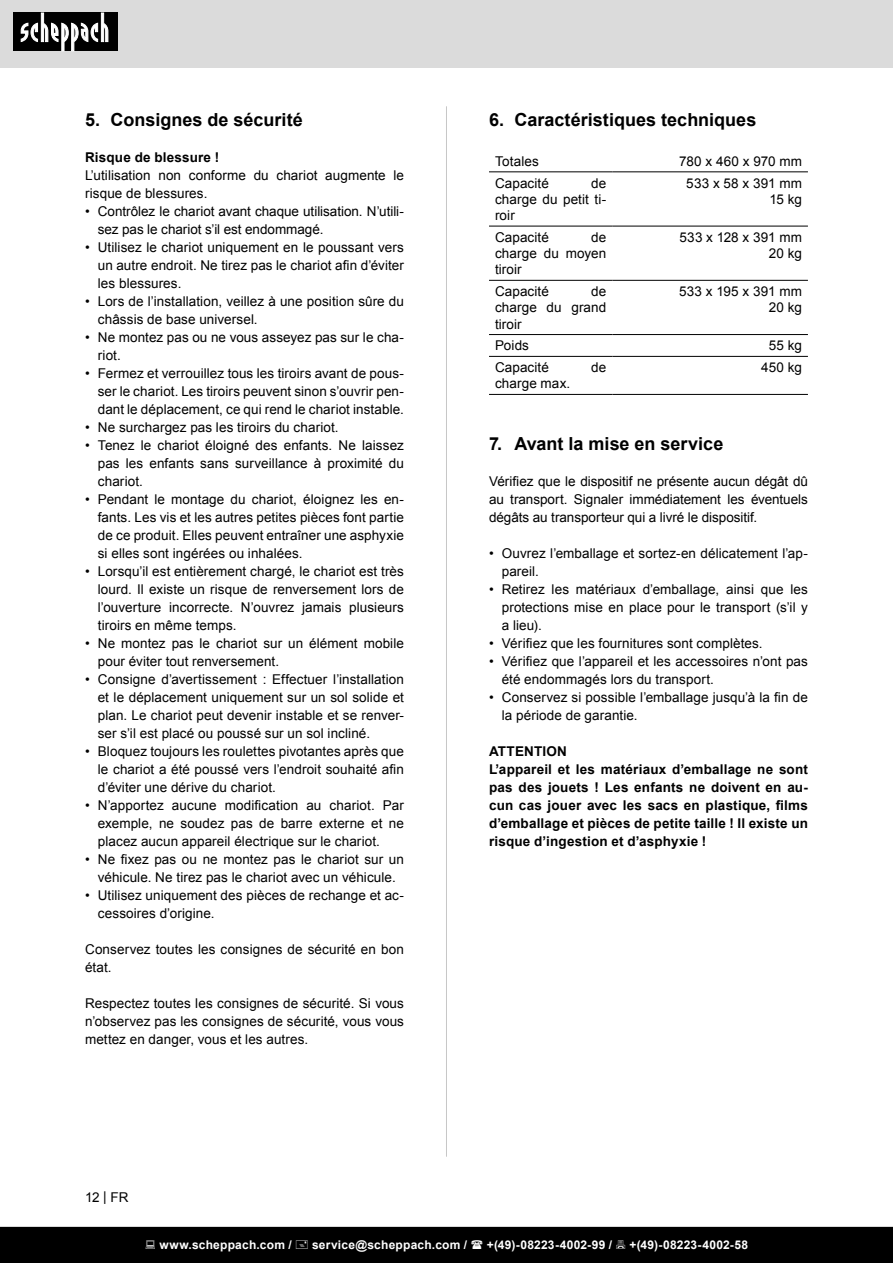
<style>
.page{position:relative;width:893px;height:1263px;background:#fff}
.page>*{position:absolute;margin:0;border:0;box-sizing:border-box;transform-origin:0 0}
.t1{font:700 18px "Arial";color:#000}
.Basiseinstellung{font:13.5px/18px "Arial";letter-spacing:.005em;color:#000;text-align:justify}
.Grundtext_Bold{font:700 13.5px/18px "Arial";letter-spacing:.015em;color:#000;text-align:justify}
.Basistext_in_Tabelle{font:13.5px/16.2px "Arial";letter-spacing:.005em;color:#000;text-align:justify}
.t2{font:700 12px "Arial";letter-spacing:.02em;color:#fff}
</style>
<div class="page">
<div style="left:0;top:0;width:893px;height:67px;background:#dbdbdb"></div>
<div style="left:13px;top:13px;width:105px;height:38px;background:#000"></div>
<svg style="left:21px;top:13px;width:87px;height:38px"></svg>
<hr style="left:446px;top:106px;width:1px;height:1051px;background:#c7c7c7">
<hr style="left:489px;top:171px;width:123px;height:1px;background:#000">
<hr style="left:612px;top:171px;width:196px;height:1px;background:#000">
<hr style="left:489px;top:226px;width:123px;height:1px;background:#000">
<hr style="left:612px;top:226px;width:196px;height:1px;background:#000">
<hr style="left:489px;top:280px;width:123px;height:1px;background:#000">
<hr style="left:612px;top:280px;width:196px;height:1px;background:#000">
<hr style="left:489px;top:334px;width:123px;height:1px;background:#000">
<hr style="left:612px;top:334px;width:196px;height:1px;background:#000">
<hr style="left:489px;top:356px;width:123px;height:1px;background:#000">
<hr style="left:612px;top:356px;width:196px;height:1px;background:#000">
<hr style="left:489px;top:394px;width:123px;height:1px;background:#000">
<hr style="left:612px;top:394px;width:196px;height:1px;background:#000">
<div style="left:0;top:1227px;width:893px;height:36px;background:#000"></div>
<p class="t1" style="left:85px;top:108px;width:219px">5. Consignes de sécurité</p>
<p class="Grundtext_Bold" style="left:85px;top:149px;width:136px">Risque de blessure !</p>
<p class="Basiseinstellung" style="left:85px;top:166px;width:320px">L’utilisation non conforme du chariot augmente le risque de blessures.</p>
<p class="Basiseinstellung" style="left:98px;top:202px;width:308px;text-indent:-13px">• Contrôlez le chariot avant chaque utilisation. N’utili&shy;sez pas le chariot s’il est endommagé.</p>
<p class="Basiseinstellung" style="left:98px;top:238px;width:308px;text-indent:-13px">• Utilisez le chariot uniquement en le poussant vers un autre endroit. Ne tirez pas le chariot afin d’éviter les blessures.</p>
<p class="Basiseinstellung" style="left:98px;top:292px;width:308px;text-indent:-13px">• Lors de l’installation, veillez à une position sûre du châssis de base universel.</p>
<p class="Basiseinstellung" style="left:98px;top:328px;width:308px;text-indent:-13px">• Ne montez pas ou ne vous asseyez pas sur le cha&shy;riot.</p>
<p class="Basiseinstellung" style="left:98px;top:364px;width:308px;text-indent:-13px">• Fermez et verrouillez tous les tiroirs avant de pous&shy;ser le chariot. Les tiroirs peuvent sinon s’ouvrir pen&shy;dant le déplacement, ce qui rend le chariot instable.</p>
<p class="Basiseinstellung" style="left:85px;top:418px;width:255px">• Ne surchargez pas les tiroirs du chariot.</p>
<p class="Basiseinstellung" style="left:98px;top:436px;width:308px;text-indent:-13px">• Tenez le chariot éloigné des enfants. Ne laissez pas les enfants sans surveillance à proximité du chariot.</p>
<p class="Basiseinstellung" style="left:98px;top:490px;width:308px;text-indent:-13px">• Pendant le montage du chariot, éloignez les en&shy;fants. Les vis et les autres petites pièces font partie de ce produit. Elles peuvent entraîner une asphyxie si elles sont ingérées ou inhalées.</p>
<p class="Basiseinstellung" style="left:98px;top:562px;width:308px;text-indent:-13px">• Lorsqu’il est entièrement chargé, le chariot est très lourd. Il existe un risque de renversement lors de l’ouverture incorrecte. N’ouvrez jamais plusieurs tiroirs en même temps.</p>
<p class="Basiseinstellung" style="left:98px;top:634px;width:308px;text-indent:-13px">• Ne montez pas le chariot sur un élément mobile pour éviter tout renversement.</p>
<p class="Basiseinstellung" style="left:98px;top:670px;width:308px;text-indent:-13px">• Consigne d’avertissement : Effectuer l’installation et le déplacement uniquement sur un sol solide et plan. Le chariot peut devenir instable et se renver&shy;ser s’il est placé ou poussé sur un sol incliné.</p>
<p class="Basiseinstellung" style="left:98px;top:742px;width:308px;text-indent:-13px">• Bloquez toujours les roulettes pivotantes après que le chariot a été poussé vers l’endroit souhaité afin d’éviter une dérive du chariot.</p>
<p class="Basiseinstellung" style="left:98px;top:796px;width:308px;text-indent:-13px">• N’apportez aucune modification au chariot. Par exemple, ne soudez pas de barre externe et ne placez aucun appareil électrique sur le chariot.</p>
<p class="Basiseinstellung" style="left:85px;top:850px;width:320px;text-align:center">• Ne fixez pas ou ne montez pas le chariot sur un véhicule. Ne tirez pas le chariot avec un véhicule.</p>
<p class="Basiseinstellung" style="left:98px;top:886px;width:308px;text-indent:-13px">• Utilisez uniquement des pièces de rechange et ac&shy;cessoires d’origine.</p>
<p class="Basiseinstellung" style="left:85px;top:940px;width:320px">Conservez toutes les consignes de sécurité en bon état.</p>
<p class="Basiseinstellung" style="left:85px;top:994px;width:320px">Respectez toutes les consignes de sécurité. Si vous n’observez pas les consignes de sécurité, vous vous mettez en danger, vous et les autres.</p>
<p class="Basiseinstellung" style="left:85px;top:1188px;width:45px">12 | FR</p>
<p class="t1" style="left:489px;top:108px;width:269px">6. Caractéristiques techniques</p>
<p class="Basistext_in_Tabelle" style="left:495px;top:153px;width:45px">Totales</p>
<p class="Basistext_in_Tabelle" style="left:679px;top:153px;width:124px">780 x 460 x 970 mm</p>
<p class="Basistext_in_Tabelle" style="left:495px;top:175px;width:55px">Capacité</p>
<p class="Basistext_in_Tabelle" style="left:495px;top:175px;width:113px;text-indent:96px">de charge du petit ti&shy;roir</p>
<p class="Basistext_in_Tabelle" style="left:686px;top:175px;width:117px;text-align:right">533 x 58 x 391 mm<br>15 kg</p>
<p class="Basistext_in_Tabelle" style="left:495px;top:229px;width:55px">Capacité</p>
<p class="Basistext_in_Tabelle" style="left:495px;top:229px;width:113px;text-indent:96px">de charge du moyen tiroir</p>
<p class="Basistext_in_Tabelle" style="left:679px;top:229px;width:124px;text-align:right">533 x 128 x 391 mm<br>20 kg</p>
<p class="Basistext_in_Tabelle" style="left:495px;top:283px;width:55px">Capacité</p>
<p class="Basistext_in_Tabelle" style="left:495px;top:283px;width:113px;text-indent:96px">de charge du grand tiroir</p>
<p class="Basistext_in_Tabelle" style="left:679px;top:283px;width:124px">533 x 195 x 391 mm</p>
<p class="Basistext_in_Tabelle" style="left:769px;top:300px;width:34px">20 kg</p>
<p class="Basistext_in_Tabelle" style="left:495px;top:338px;width:36px">Poids</p>
<p class="Basistext_in_Tabelle" style="left:769px;top:338px;width:35px">55 kg</p>
<p class="Basistext_in_Tabelle" style="left:495px;top:359px;width:55px">Capacité</p>
<p class="Basistext_in_Tabelle" style="left:591px;top:359px;width:17px">de</p>
<p class="Basistext_in_Tabelle" style="left:495px;top:376px;width:77px">charge max.</p>
<p class="Basistext_in_Tabelle" style="left:761px;top:359px;width:42px">450 kg</p>
<p class="t1" style="left:489px;top:432px;width:236px">7. Avant la mise en service</p>
<p class="Basiseinstellung" style="left:489px;top:472px;width:320px">Vérifiez que le dispositif ne présente aucun dégât dû au transport. Signaler immédiatement les éventuels dégâts au transporteur qui a livré le dispositif.</p>
<p class="Basiseinstellung" style="left:502px;top:544px;width:308px;text-indent:-13px">• Ouvrez l’emballage et sortez-en délicatement l’ap&shy;pareil.</p>
<p class="Basiseinstellung" style="left:502px;top:580px;width:308px;text-indent:-13px">• Retirez les matériaux d’emballage, ainsi que les protections mise en place pour le transport (s’il y a lieu).</p>
<p class="Basiseinstellung" style="left:489px;top:634px;width:275px">• Vérifiez que les fournitures sont complètes.</p>
<p class="Basiseinstellung" style="left:502px;top:652px;width:308px;text-indent:-13px">• Vérifiez que l’appareil et les accessoires n’ont pas été endommagés lors du transport.</p>
<p class="Basiseinstellung" style="left:502px;top:688px;width:308px;text-indent:-13px">• Conservez si possible l’emballage jusqu’à la fin de la période de garantie.</p>
<p class="Grundtext_Bold" style="left:489px;top:743px;width:79px">ATTENTION</p>
<p class="Grundtext_Bold" style="left:489px;top:761px;width:320px">L’appareil et les matériaux d’emballage ne sont pas des jouets ! Les enfants ne doivent en au&shy;cun cas jouer avec les sacs en plastique, films d’emballage et pièces de petite taille ! Il existe un risque d’ingestion et d’asphyxie !</p>
<p class="t2" style="left:159px;top:1236px;width:134px">www.scheppach.com /</p>
<p class="t2" style="left:312px;top:1236px;width:157px">service@scheppach.com /</p>
<p class="t2" style="left:487px;top:1236px;width:127px">+(49)-08223-4002-99 /</p>
<p class="t2" style="left:629px;top:1236px;width:120px">+(49)-08223-4002-58</p>
</div>
